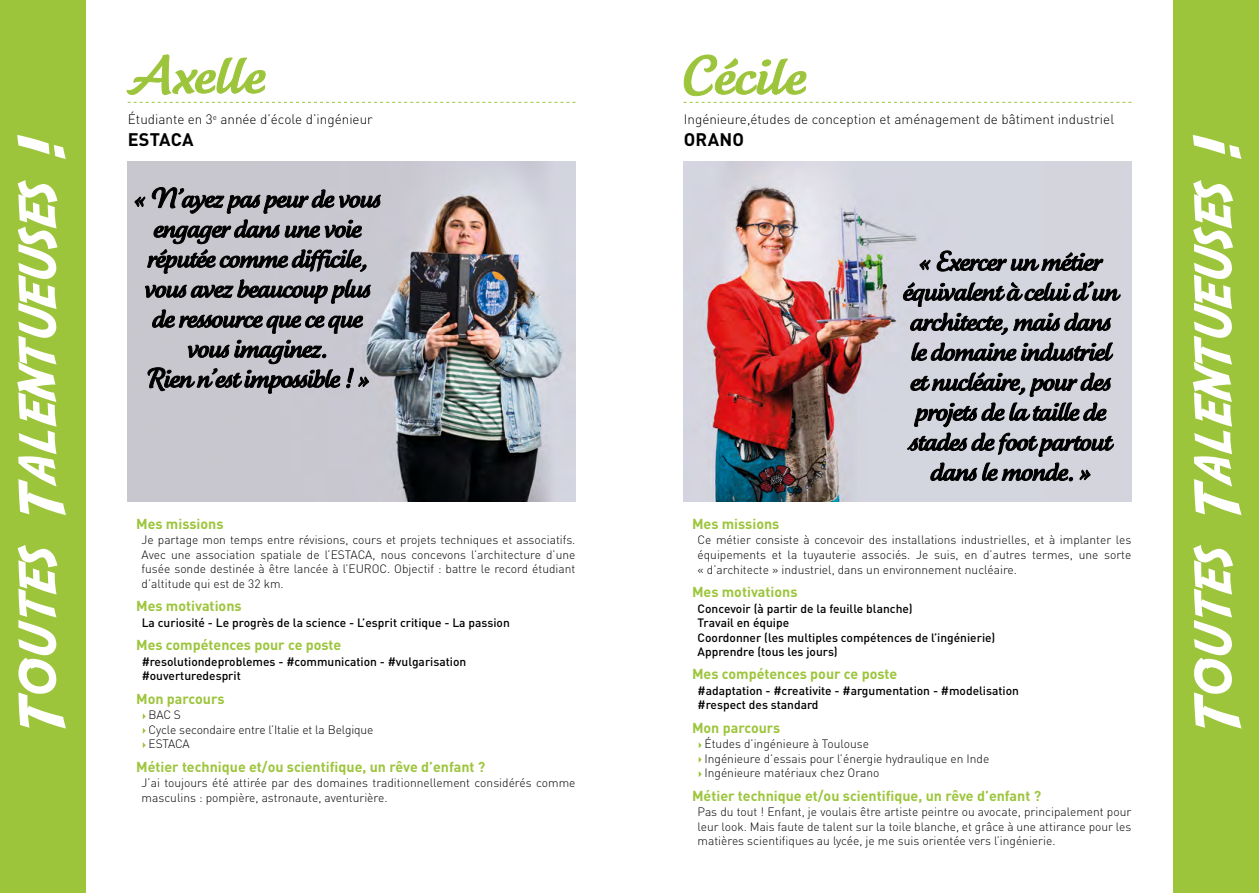
<style>
.page{position:relative;width:1259px;height:893px;background:#fff}
.page>*{position:absolute;margin:0;border:0;box-sizing:border-box;transform-origin:0 0}
.t1{font:63.3px "Adventure";letter-spacing:.035em;color:#fff}
.t2{font:700 18px "DIN Pro";letter-spacing:.015em;color:#000}
.t3{font:700 14.25px "DIN Pro";color:#9dc53c}
.t4{font:300 13.5px "DIN Pro";color:#000}
.t5{font:300 12px/14.4px "DIN Pro";color:#000;text-align:justify}
.t6{font:500 12px/14.4px "DIN Pro";color:#000}
</style>
<div class="page">
<img style="left:262px;top:162px;width:313px;height:340px">
<div style="left:182px;top:162px;width:80px;height:340px;background:#c8c7ce"></div>
<div style="left:128px;top:162px;width:54px;height:340px;background:#c8c7ce"></div>
<img style="left:683px;top:162px;width:360px;height:340px">
<div style="left:1043px;top:162px;width:88px;height:340px;background:#d4d4dd"></div>
<div style="left:0;top:0;width:85px;height:893px;background:#9dc53c"></div>
<div style="left:1174px;top:0;width:85px;height:893px;background:#9dc53c"></div>
<svg style="left:143px;top:713px;width:3px;height:6px"></svg>
<svg style="left:143px;top:728px;width:3px;height:6px"></svg>
<svg style="left:143px;top:742px;width:3px;height:6px"></svg>
<svg style="left:128px;top:102px;width:447px;height:1px"></svg>
<svg style="left:698px;top:742px;width:3px;height:6px"></svg>
<svg style="left:698px;top:757px;width:3px;height:6px"></svg>
<svg style="left:698px;top:771px;width:3px;height:6px"></svg>
<svg style="left:126px;top:54px;width:140px;height:41px"></svg>
<svg style="left:148px;top:310px;width:221px;height:84px;background:#939298"></svg>
<svg style="left:145px;top:280px;width:226px;height:24px;background:#828186"></svg>
<svg style="left:135px;top:187px;width:246px;height:87px;background:#919096"></svg>
<svg style="left:683px;top:54px;width:448px;height:49px"></svg>
<svg style="left:930px;top:463px;width:160px;height:18px;background:#77787e"></svg>
<svg style="left:907px;top:433px;width:206px;height:24px;background:#86878d"></svg>
<svg style="left:914px;top:403px;width:192px;height:24px;background:#83848a"></svg>
<svg style="left:910px;top:372px;width:201px;height:25px;background:#8c8d93"></svg>
<svg style="left:911px;top:343px;width:202px;height:18px;background:#6b6b70"></svg>
<svg style="left:903px;top:281px;width:217px;height:56px;background:#94949b"></svg>
<svg style="left:919px;top:251px;width:184px;height:20px;background:#7f8086"></svg>
<p class="t4" style="left:128px;top:109px;width:246px">Étudiante en 3<sup>e</sup> année d’école d’ingénieur</p>
<h2 class="t2" style="left:128px;top:124px;width:67px">ESTACA</h2>
<p class="t4" style="left:684px;top:109px;width:432px">Ingénieure,études de conception et aménagement de bâtiment industriel</p>
<h2 class="t2" style="left:683px;top:124px;width:62px">ORANO</h2>
<h1 class="t1" style="left:-1px;top:736px;width:603px;rotate:-90deg">Toutes Talentueuses !</h1>
<h1 class="t1" style="left:1175px;top:736px;width:603px;rotate:-90deg">Toutes Talentueuses !</h1>
<p class="t3" style="left:136px;top:512px;width:89px">Mes missions</p>
<p class="t5" style="left:142px;top:532px;width:435px">Je partage mon temps entre révisions, cours et projets techniques et associatifs.<br>Avec une association spatiale de l’ESTACA, nous concevons l’architecture d’une fusée sonde destinée à être lancée à l’EUROC. Objectif : battre le record étudiant d’altitude qui est de 32 km.</p>
<p class="t3" style="left:136px;top:594px;width:107px">Mes motivations</p>
<p class="t6" style="left:142px;top:614px;width:370px">La curiosité - Le progrès de la science - L’esprit critique - La passion</p>
<p class="t3" style="left:136px;top:633px;width:207px">Mes compétences pour ce poste</p>
<p class="t6" style="left:142px;top:653px;width:326px">#resolutiondeproblemes - #communication - #vulgarisation #ouverturedesprit</p>
<p class="t3" style="left:136px;top:687px;width:90px">Mon parcours</p>
<p class="t5" style="left:149px;top:707px;width:226px;text-align:left">BAC S<br>Cycle secondaire entre l’Italie et la Belgique<br>ESTACA</p>
<p class="t3" style="left:136px;top:755px;width:351px">Métier technique et/ou scientifique, un rêve d’enfant ?</p>
<p class="t5" style="left:142px;top:775px;width:435px">J’ai toujours été attirée par des domaines traditionnellement considérés comme masculins : pompière, astronaute, aventurière.</p>
<p class="t3" style="left:692px;top:512px;width:89px">Mes missions</p>
<p class="t5" style="left:697px;top:532px;width:435px">Ce métier consiste à concevoir des installations industrielles, et à implanter les équipements et la tuyauterie associés. Je suis, en d’autres termes, une sorte « d’architecte » industriel, dans un environnement nucléaire.</p>
<p class="t3" style="left:692px;top:580px;width:107px">Mes motivations</p>
<p class="t6" style="left:697px;top:600px;width:299px">Concevoir (à partir de la feuille blanche)<br>Travail en équipe<br>Coordonner (les multiples compétences de l’ingénierie)<br>Apprendre (tous les jours)</p>
<p class="t3" style="left:692px;top:662px;width:207px">Mes compétences pour ce poste</p>
<p class="t6" style="left:697px;top:682px;width:323px">#adaptation - #creativite - #argumentation - #modelisation #respect des standard</p>
<p class="t3" style="left:692px;top:716px;width:90px">Mon parcours</p>
<p class="t5" style="left:704px;top:736px;width:286px;text-align:left">Études d’ingénieure à Toulouse<br>Ingénieure d’essais pour l’énergie hydraulique en Inde<br>Ingénieure matériaux chez Orano</p>
<p class="t3" style="left:692px;top:784px;width:351px">Métier technique et/ou scientifique, un rêve d’enfant ?</p>
<p class="t5" style="left:697px;top:803px;width:435px">Pas du tout ! Enfant, je voulais être artiste peintre ou avocate, principalement pour leur look. Mais faute de talent sur la toile blanche, et grâce à une attirance pour les matières scientifiques au lycée, je me suis orientée vers l’ingénierie.</p>
</div>
